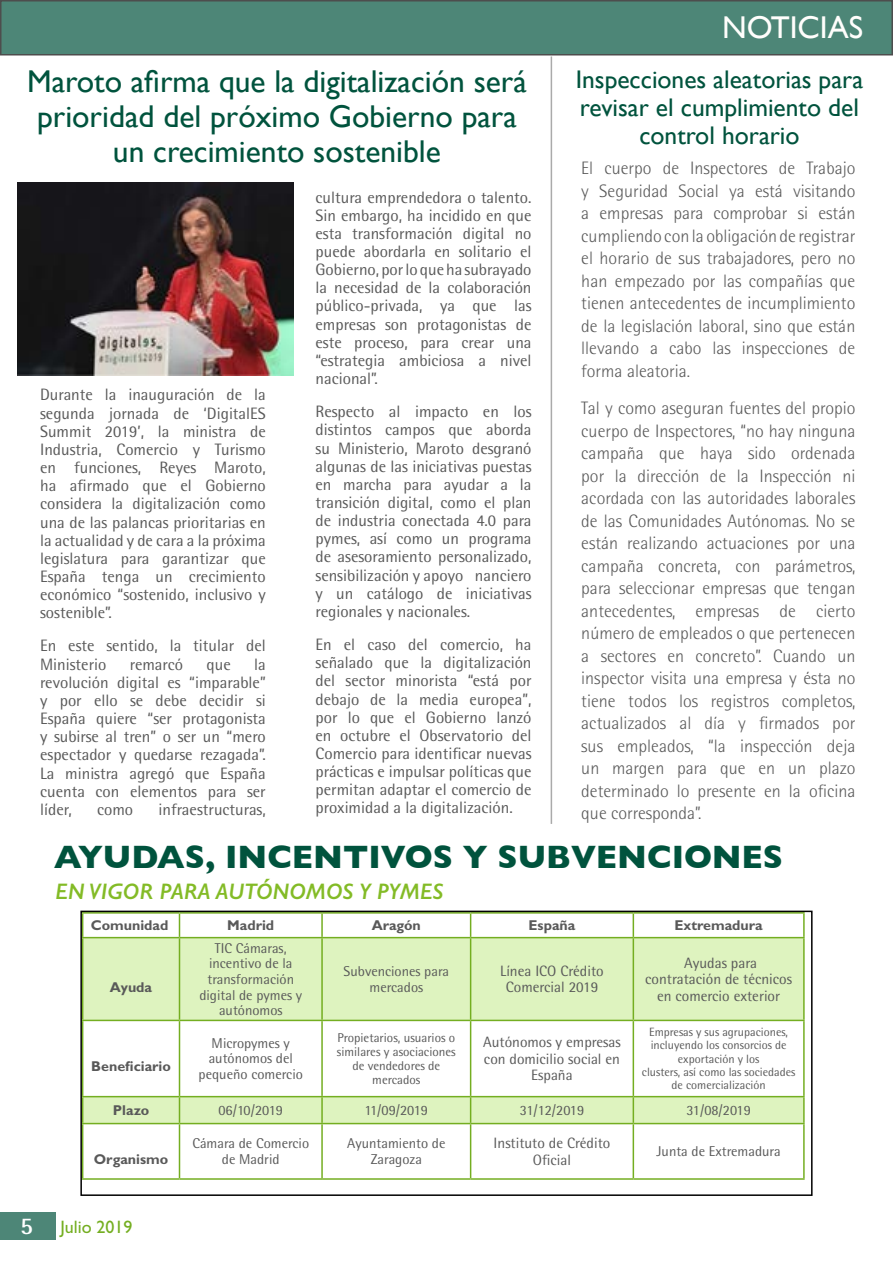
<style>
.page{position:relative;width:893px;height:1263px;background:#fff}
.page>*{position:absolute;margin:0;border:0;box-sizing:border-box;transform-origin:0 0}
.t1{font:700 33px "Gill Sans";color:#00533d}
.t2{font:31.5px/34.7px "Gill Sans";color:#00533d;text-align:center}
.t3{font:31.5px "Gill Sans";color:#fffefc}
.t4{font:25.5px/28px "Gill Sans";color:#00533d;text-align:center}
.t5{font:700 24px "Rotis Semi Sans Std";color:#fff}
.t6{font:italic 600 22.5px "Gill Sans";color:#83bb26}
.t7{font:300 18px/22.5px "Rotis Semi Sans Std";color:#595959;text-align:justify}
.t8{font:18px "Gill Sans Std";color:#74ae21}
.t9{font:16.5px/18.1px "Rotis Semi Sans Std";color:#595959;text-align:justify}
.t10{font:15px/16.5px "Rotis Semi Sans Std";color:#595959;text-align:center}
.t11{font:14.25px/15.8px "Rotis Semi Sans Std";color:#595959;text-align:center}
.t12{font:700 14.25px "Gill Sans Std";color:#595959}
.t13{font:12.75px/14.1px "Rotis Semi Sans Std";color:#595959;text-align:center}
.t14{font:12px/13.2px "Rotis Semi Sans Std";color:#595959;text-align:center}
</style>
<div class="page">
<div style="left:1px;top:1px;width:891px;height:54px;background:#4d8677"></div>
<svg style="left:83px;top:938px;width:720px;height:185px;fill:#def3bf"></svg>
<hr style="left:82px;top:937px;width:97px;height:1px;background:#74ae21">
<hr style="left:179px;top:937px;width:143px;height:1px;background:#74ae21">
<hr style="left:322px;top:937px;width:149px;height:1px;background:#74ae21">
<hr style="left:471px;top:937px;width:162px;height:1px;background:#74ae21">
<hr style="left:633px;top:937px;width:172px;height:1px;background:#74ae21">
<hr style="left:82px;top:1020px;width:97px;height:1px;background:#74ae21">
<hr style="left:179px;top:1020px;width:143px;height:1px;background:#74ae21">
<hr style="left:322px;top:1020px;width:149px;height:1px;background:#74ae21">
<hr style="left:471px;top:1020px;width:162px;height:1px;background:#74ae21">
<hr style="left:633px;top:1020px;width:172px;height:1px;background:#74ae21">
<hr style="left:82px;top:1096px;width:97px;height:1px;background:#74ae21">
<hr style="left:179px;top:1096px;width:143px;height:1px;background:#74ae21">
<hr style="left:322px;top:1096px;width:149px;height:1px;background:#74ae21">
<hr style="left:471px;top:1096px;width:162px;height:1px;background:#74ae21">
<hr style="left:633px;top:1096px;width:172px;height:1px;background:#74ae21">
<hr style="left:82px;top:1123px;width:97px;height:1px;background:#74ae21">
<hr style="left:179px;top:1123px;width:143px;height:1px;background:#74ae21">
<hr style="left:322px;top:1123px;width:149px;height:1px;background:#74ae21">
<hr style="left:471px;top:1123px;width:162px;height:1px;background:#74ae21">
<hr style="left:633px;top:1123px;width:172px;height:1px;background:#74ae21">
<hr style="left:82px;top:1178px;width:97px;height:2px;background:#74ae21">
<hr style="left:179px;top:1178px;width:143px;height:2px;background:#74ae21">
<hr style="left:322px;top:1178px;width:149px;height:2px;background:#74ae21">
<hr style="left:471px;top:1178px;width:162px;height:2px;background:#74ae21">
<hr style="left:633px;top:1178px;width:172px;height:2px;background:#74ae21">
<svg style="left:179px;top:914px;width:1px;height:23px"></svg>
<hr style="left:321px;top:914px;width:2px;height:23px;background:#74ae21">
<svg style="left:470px;top:914px;width:1px;height:23px"></svg>
<svg style="left:633px;top:914px;width:1px;height:23px"></svg>
<hr style="left:803px;top:914px;width:2px;height:23px;background:#74ae21">
<hr style="left:179px;top:938px;width:1px;height:82px;background:#74ae21">
<hr style="left:321px;top:938px;width:2px;height:82px;background:#74ae21">
<hr style="left:470px;top:938px;width:1px;height:82px;background:#74ae21">
<hr style="left:633px;top:938px;width:1px;height:82px;background:#74ae21">
<hr style="left:803px;top:938px;width:2px;height:82px;background:#74ae21">
<hr style="left:179px;top:1021px;width:1px;height:75px;background:#74ae21">
<hr style="left:321px;top:1021px;width:2px;height:75px;background:#74ae21">
<hr style="left:470px;top:1021px;width:1px;height:75px;background:#74ae21">
<hr style="left:633px;top:1021px;width:1px;height:75px;background:#74ae21">
<hr style="left:803px;top:1021px;width:2px;height:75px;background:#74ae21">
<svg style="left:179px;top:1097px;width:1px;height:26px"></svg>
<hr style="left:321px;top:1097px;width:2px;height:26px;background:#74ae21">
<svg style="left:470px;top:1097px;width:1px;height:26px"></svg>
<svg style="left:633px;top:1097px;width:1px;height:26px"></svg>
<hr style="left:803px;top:1097px;width:2px;height:26px;background:#74ae21">
<hr style="left:179px;top:1124px;width:1px;height:54px;background:#74ae21">
<hr style="left:321px;top:1124px;width:2px;height:54px;background:#74ae21">
<hr style="left:470px;top:1124px;width:1px;height:54px;background:#74ae21">
<hr style="left:633px;top:1124px;width:1px;height:54px;background:#74ae21">
<hr style="left:803px;top:1124px;width:2px;height:54px;background:#74ae21">
<div style="left:80px;top:911px;width:733px;height:285px;border:2px solid #000"></div>
<img style="left:17px;top:182px;width:276px;height:193px">
<hr style="left:551px;top:56px;width:1px;height:768px;background:#aaa">
<div style="left:1px;top:1212px;width:55px;height:28px;background:#4d8677"></div>
<h2 class="t2" style="left:27px;top:64px;width:501px">Maroto afirma que la digitalización será prioridad del próximo Gobierno para un crecimiento sostenible</h2>
<p class="t9" style="left:40px;top:386px;width:227px">Durante la inauguración de la segunda jornada de ‘DigitalES Summit 2019’, la ministra de Industria, Comercio y Turismo en funciones, Reyes Maroto, ha afirmado que el Gobierno considera la digitalización como una de las palancas prioritarias en la actualidad y de cara a la próxima legislatura para garantizar que España tenga un crecimiento económico “sostenido, inclusivo y sostenible”.</p>
<p class="t9" style="left:40px;top:637px;width:227px">En este sentido, la titular del<br>Ministerio</p>
<p class="t9" style="left:130px;top:655px;width:55px">remarcó</p>
<p class="t9" style="left:207px;top:655px;width:26px">que</p>
<p class="t9" style="left:40px;top:655px;width:227px;text-indent:214px">la revolución digital es “imparable” y por ello se debe decidir si España quiere “ser protagonista y subirse al tren” o ser un “mero espectador y quedarse rezagada”.<br>La ministra agregó que España cuenta con elementos para ser líder,</p>
<p class="t9" style="left:97px;top:800px;width:38px">como</p>
<p class="t9" style="left:159px;top:800px;width:109px">infraestructuras,</p>
<p class="t9" style="left:316px;top:188px;width:218px">cultura emprendedora o talento.<br>Sin embargo, ha incidido en que esta transformación digital no puede abordarla en solitario el Gobierno, por lo que ha subrayado la necesidad de la colaboración público-privada, ya que las empresas son protagonistas de este proceso, para crear una “estrategia ambiciosa a nivel nacional”.</p>
<p class="t9" style="left:316px;top:402px;width:218px">Respecto al impacto en los distintos campos que aborda su Ministerio, Maroto desgranó algunas de las iniciativas puestas en marcha para ayudar a la transición digital, como el plan de industria conectada 4.0 para pymes, así como un programa de asesoramiento personalizado, sensibilización y apoyo nanciero y un catálogo de iniciativas regionales y nacionales.</p>
<p class="t9" style="left:316px;top:635px;width:218px">En el caso del comercio, ha señalado que la digitalización del sector minorista “está por debajo de la media europea”, por lo que el Gobierno lanzó en octubre el Observatorio del Comercio para identificar nuevas prácticas e impulsar políticas que permitan adaptar el comercio de proximidad a la digitalización.</p>
<h2 class="t3" style="left:722px;top:9px;width:142px">NOTICIAS</h2>
<h3 class="t4" style="left:576px;top:65px;width:289px">Inspecciones aleatorias para revisar el cumplimiento del control horario</h3>
<p class="t7" style="left:581px;top:157px;width:276px">El cuerpo de Inspectores de Trabajo y Seguridad Social ya está visitando a empresas para comprobar si están cumpliendo con la obligación de registrar el horario de sus trabajadores, pero no han empezado por las compañías que tienen antecedentes de incumplimiento de la legislación laboral, sino que están llevando a cabo las inspecciones de forma aleatoria.</p>
<p class="t7" style="left:581px;top:397px;width:276px">Tal y como aseguran fuentes del propio cuerpo de Inspectores, “no hay ninguna campaña que haya sido ordenada por la dirección de la Inspección ni acordada con las autoridades laborales de las Comunidades Autónomas. No se están realizando actuaciones por una campaña concreta, con parámetros, para seleccionar empresas que tengan antecedentes, empresas de cierto número de empleados o que pertenecen a sectores en concreto”. Cuando un inspector visita una empresa y ésta no tiene todos los registros completos, actualizados al día y firmados por sus empleados, “la inspección deja un margen para que en un plazo determinado lo presente en la oficina que corresponda”.</p>
<h1 class="t1" style="left:54px;top:830px;width:731px">AYUDAS, INCENTIVOS Y SUBVENCIONES</h1>
<h3 class="t6" style="left:55px;top:877px;width:390px">EN VIGOR PARA AUTÓNOMOS Y PYMES</h3>
<p class="t12" style="left:91px;top:917px;width:79px">Comunidad</p>
<p class="t12" style="left:227px;top:917px;width:49px">Madrid</p>
<p class="t12" style="left:372px;top:917px;width:51px">Aragón</p>
<p class="t12" style="left:529px;top:917px;width:48px">España</p>
<p class="t12" style="left:674px;top:917px;width:90px">Extremadura</p>
<p class="t12" style="left:110px;top:978px;width:44px">Ayuda</p>
<p class="t12" style="left:91px;top:1058px;width:81px">Beneficiario</p>
<p class="t11" style="left:199px;top:940px;width:104px">TIC Cámaras, incentivo de la transformación digital de pymes y autónomos</p>
<p class="t11" style="left:344px;top:963px;width:107px">Subvenciones para mercados</p>
<p class="t10" style="left:500px;top:962px;width:105px">Línea ICO Crédito<br>Comercial 2019</p>
<p class="t10" style="left:645px;top:954px;width:148px">Ayudas para contratación de técnicos en comercio exterior</p>
<p class="t11" style="left:199px;top:1035px;width:106px">Micropymes y autónomos del pequeño comercio</p>
<p class="t13" style="left:337px;top:1030px;width:120px">Propietarios, usuarios o similares y asociaciones de vendedores de mercados</p>
<p class="t10" style="left:483px;top:1034px;width:139px">Autónomos y empresas con domicilio social en<br>España</p>
<p class="t14" style="left:642px;top:1025px;width:155px">Empresas y sus agrupaciones, incluyendo los consorcios de exportación y los<br>clusters, así como las sociedades de comercialización</p>
<p class="t12" style="left:113px;top:1102px;width:38px">Plazo</p>
<p class="t11" style="left:218px;top:1102px;width:66px">06/10/2019</p>
<p class="t11" style="left:365px;top:1102px;width:65px">11/09/2019</p>
<p class="t11" style="left:520px;top:1102px;width:66px">31/12/2019</p>
<p class="t11" style="left:686px;top:1102px;width:66px">31/08/2019</p>
<p class="t12" style="left:94px;top:1151px;width:76px">Organismo</p>
<p class="t11" style="left:192px;top:1135px;width:118px">Cámara de Comercio de Madrid</p>
<p class="t11" style="left:347px;top:1135px;width:100px">Ayuntamiento de<br>Zaragoza</p>
<p class="t10" style="left:494px;top:1135px;width:118px">Instituto de Crédito<br>Oficial</p>
<p class="t11" style="left:657px;top:1143px;width:126px">Junta de Extremadura</p>
<h3 class="t5" style="left:20px;top:1211px;width:14px">5</h3>
<p class="t8" style="left:61px;top:1217px;width:73px">Julio 2019</p>
</div>
